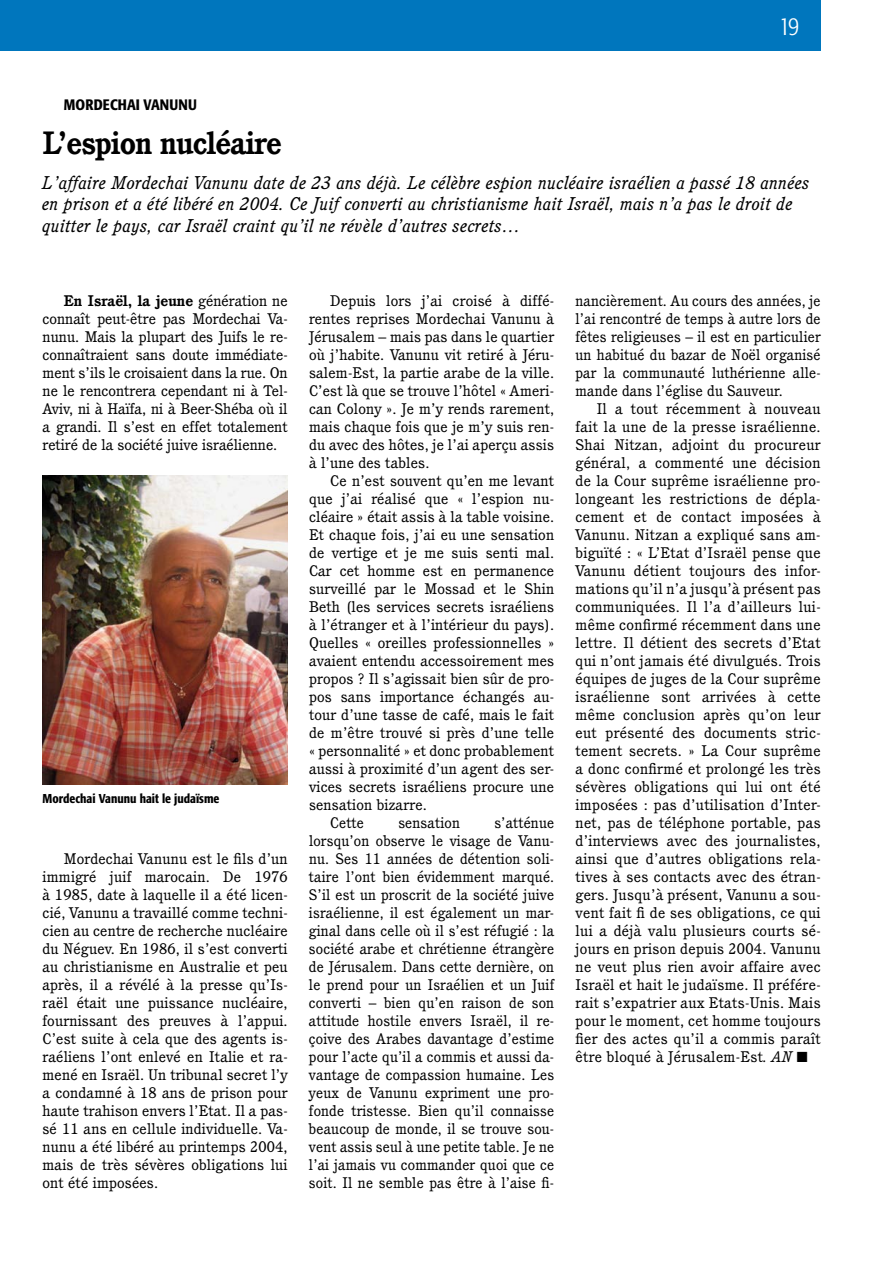
<style>
.page{position:relative;width:893px;height:1263px;background:#fff}
.page>*{position:absolute;margin:0;border:0;box-sizing:border-box;transform-origin:0 0}
.t1{font:700 31.5px "Cushing";letter-spacing:-.02em;color:#000}
.t2{font:300 condensed 25.5px "Formata";color:#fff}
.t3{font:italic 18px/21.6px "Cushing";letter-spacing:.025em;color:#000}
.t4{font:15px/18px "Cushing";letter-spacing:.01em;color:#000;text-align:justify;scale:1.05 1}
.t5{font:15px/18px "Cushing";letter-spacing:.01em;color:#000;text-align:justify}
.t6{font:500 condensed 15px "Formata";color:#000}
.t7{font:500 condensed 12.75px "Formata";color:#000}
.s1{font-weight:700}
.s2{font-style:italic}
</style>
<div class="page">
<img style="left:43px;top:475px;width:245px;height:310px">
<div style="left:0;top:0;width:821px;height:50px;background:#0076bd"></div>
<h2 class="t2" style="left:779px;top:11px;width:22px">19</h2>
<p class="t6" style="left:64px;top:95px;width:22px">Mordec</p>
<p class="t6" style="left:118px;top:95px;width:44px">hai Vanunu</p>
<h1 class="t1" style="left:43px;top:124px;width:241px">L’espion nucléaire</h1>
<p class="t3" style="left:43px;top:171px;width:769px">L’affaire Mordechai Vanunu date de 23 ans déjà. Le célèbre espion nucléaire israélien a passé 18 années en prison et a été libéré en 2004. Ce Juif converti au christianisme hait Israël, mais n’a pas le droit de quitter le pays, car Israël craint qu’il ne révèle d’autres secrets…</p>
<p class="t4" style="left:43px;top:292px;width:235px;text-indent:21px"><span class="s1">En Israël, la jeune</span> génération ne connaît peut-être pas Mordechai Va&shy;nunu. Mais la plupart des Juifs le re&shy;connaîtraient sans doute immédiate&shy;ment s’ils le croisaient dans la rue. On ne le rencontrera cependant ni à Tel-Aviv, ni à Haïfa, ni à Beer-Shéba où il a grandi. Il s’est en effet totalement retiré de la société juive israélienne.</p>
<p class="t7" style="left:43px;top:791px;width:178px">Mordechai Vanunu hait le judaïsme</p>
<p class="t4" style="left:42px;top:850px;width:235px;text-indent:21px">Mordechai Vanunu est le fils d’un immigré juif marocain. De 1976 à 1985, date à laquelle il a été licen&shy;cié, Vanunu a travaillé comme techni&shy;cien au centre de recherche nucléaire du Néguev. En 1986, il s’est converti au christianisme en Australie et peu après, il a révélé à la presse qu’Is&shy;raël était une puissance nucléaire, fournissant des preuves à l’appui.<br>C’est suite à cela que des agents is&shy;raéliens l’ont enlevé en Italie et ra&shy;mené en Israël. Un tribunal secret l’y a condamné à 18 ans de prison pour haute trahison envers l’Etat. Il a pas&shy;sé 11 ans en cellule individuelle. Va&shy;nunu a été libéré au printemps 2004, mais de très sévères obligations lui ont été imposées.</p>
<p class="t4" style="left:309px;top:292px;width:235px;text-indent:21px">Depuis lors j’ai croisé à diffé&shy;rentes reprises Mordechai Vanunu à Jérusalem – mais pas dans le quartier où j’habite. Vanunu vit retiré à Jéru&shy;salem-Est, la partie arabe de la ville.<br>C’est là que se trouve l’hôtel « Ameri&shy;can Colony ». Je m’y rends rarement, mais chaque fois que je m’y suis ren&shy;du avec des hôtes, je l’ai aperçu assis à l’une des tables.</p>
<p class="t4" style="left:330px;top:472px;width:215px">Ce n’est souvent qu’en me levant</p>
<p class="t4" style="left:309px;top:490px;width:235px">que j’ai réalisé que « l’espion nu-</p>
<p class="t4" style="left:309px;top:508px;width:235px">cléaire » était assis à la table voisine.</p>
<p class="t4" style="left:309px;top:526px;width:235px">Et chaque fois, j’ai eu une sensation</p>
<p class="t4" style="left:309px;top:544px;width:235px">de vertige et je me suis senti mal.</p>
<p class="t4" style="left:309px;top:562px;width:235px">Car cet homme est en permanence</p>
<p class="t4" style="left:309px;top:580px;width:235px">surveillé par le Mossad et le Shin</p>
<p class="t4" style="left:309px;top:598px;width:235px">Beth (les services secrets israéliens</p>
<p class="t4" style="left:309px;top:616px;width:235px">à l’étranger et à l’intérieur du pays).</p>
<p class="t4" style="left:309px;top:634px;width:235px">Quelles « oreilles professionnelles »</p>
<p class="t4" style="left:309px;top:652px;width:235px">avaient entendu accessoirement mes</p>
<p class="t4" style="left:309px;top:670px;width:235px">propos ? Il s’agissait bien sûr de pro-</p>
<p class="t4" style="left:309px;top:688px;width:235px">pos sans importance échangés au-</p>
<p class="t4" style="left:309px;top:706px;width:235px">tour d’une tasse de café, mais le fait</p>
<p class="t4" style="left:309px;top:724px;width:235px">de m’être trouvé si près d’une telle</p>
<p class="t4" style="left:309px;top:742px;width:235px">« personnalité » et donc probablement</p>
<p class="t4" style="left:309px;top:760px;width:235px">aussi à proximité d’un agent des ser-</p>
<p class="t4" style="left:309px;top:778px;width:235px">vices secrets israéliens procure une</p>
<p class="t4" style="left:309px;top:796px;width:114px">sensation bizarre.</p>
<p class="t5" style="left:330px;top:814px;width:35px">Cette</p>
<p class="t5" style="left:398px;top:814px;width:63px">sensation</p>
<p class="t5" style="left:309px;top:814px;width:247px;text-indent:185px">s’atténue lorsqu’on observe le visage de Vanu&shy;nu. Ses 11 années de détention soli&shy;taire l’ont bien évidemment marqué.<br>S’il est un proscrit de la société juive israélienne, il est également un mar&shy;ginal dans celle où il s’est réfugié : la société arabe et chrétienne étrangère de Jérusalem. Dans cette dernière, on le prend pour un Israélien et un Juif converti – bien qu’en raison de son attitude hostile envers Israël, il re&shy;çoive des Arabes davantage d’estime pour l’acte qu’il a commis et aussi da&shy;vantage de compassion humaine. Les yeux de Vanunu expriment une pro&shy;fonde tristesse. Bien qu’il connaisse beaucoup de monde, il se trouve sou&shy;vent assis seul à une petite table. Je ne l’ai jamais vu commander quoi que ce soit. Il ne semble pas être à l’aise fi-</p>
<p class="t5" style="left:575px;top:292px;width:247px">nancièrement. Au cours des années, je l’ai rencontré de temps à autre lors de fêtes religieuses – il est en particulier un habitué du bazar de Noël organisé par la communauté luthérienne alle&shy;mande dans l’église du Sauveur.</p>
<p class="t4" style="left:575px;top:400px;width:235px;text-indent:21px">Il a tout récemment à nouveau fait la une de la presse israélienne.<br>Shai Nitzan, adjoint du procureur général, a commenté une décision de la Cour suprême israélienne pro&shy;longeant les restrictions de dépla&shy;cement et de contact imposées à Vanunu. Nitzan a expliqué sans am&shy;biguïté : « L’Etat d’Israël pense que Vanunu détient toujours des infor&shy;mations qu’il n’a jusqu’à présent pas communiquées. Il l’a d’ailleurs lui&shy;même confirmé récemment dans une lettre. Il détient des secrets d’Etat qui n’ont jamais été divulgués. Trois équipes de juges de la Cour suprême israélienne sont arrivées à cette même conclusion après qu’on leur eut présenté des documents stric&shy;tement secrets. » La Cour suprême a donc confirmé et prolongé les très sévères obligations qui lui ont été imposées : pas d’utilisation d’Inter&shy;net, pas de téléphone portable, pas d’interviews avec des journalistes, ainsi que d’autres obligations rela&shy;tives à ses contacts avec des étran&shy;gers. Jusqu’à présent, Vanunu a sou&shy;vent fait fi de ses obligations, ce qui lui a déjà valu plusieurs courts sé&shy;jours en prison depuis 2004. Vanunu ne veut plus rien avoir affaire avec Israël et hait le judaïsme. Il préfére&shy;rait s’expatrier aux Etats-Unis. Mais pour le moment, cet homme toujours fier des actes qu’il a commis paraît être bloqué à Jérusalem-Est<span class="s2">. AN</span> ■</p>
</div>
